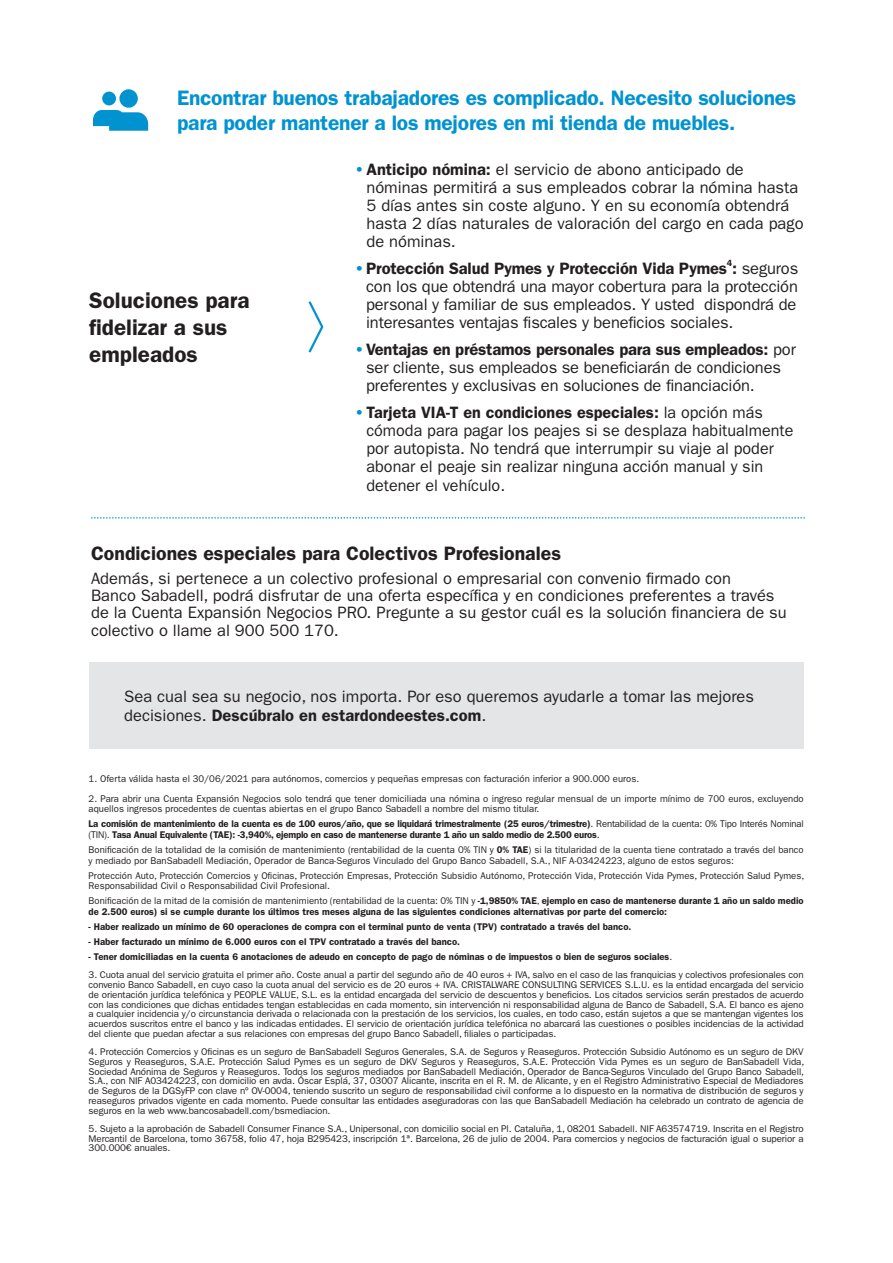
<style>
.page{position:relative;width:893px;height:1263px;background:#fff}
.page>*{position:absolute;margin:0;border:0;box-sizing:border-box;transform-origin:0 0}
.t1{font:600 22.5px/27px "ITC Franklin Gothic Std";color:#231f20}
.t2{font:600 21px/25.2px "ITC Franklin Gothic Std";letter-spacing:-.01em;color:#0093d0}
.t3{font:600 19.5px "ITC Franklin Gothic Std";color:#231f20}
.t4{font:16.5px/18.1px "ITC Franklin Gothic Std";color:#231f20}
.t5{font:600 16.5px "ITC Franklin Gothic Std";letter-spacing:-.01em;color:#231f20}
.t6{font:9.75px/9.8px "ITC Franklin Gothic Std";color:#231f20}
.t7{font:600 9.75px/10.6px "ITC Franklin Gothic Std";color:#231f20}
.t8{font:600 9.75px/10.6px "ITC Franklin Gothic Std";letter-spacing:-.02em;color:#231f20}
.t9{font:600 9px "ITC Franklin Gothic Std";color:#231f20}
.s1{font-weight:600;color:#0093d0}
.s2{font-weight:600}
.s3{color:#0093d0}
.s4{font-weight:400}
</style>
<div class="page">
<svg style="left:93px;top:89px;width:55px;height:42px"></svg>
<svg style="left:308px;top:301px;width:15px;height:52px"></svg>
<svg style="left:91px;top:517px;width:714px;height:2px"></svg>
<div style="left:89px;top:662px;width:715px;height:87px;background:#e4e5e7"></div>
<h2 class="t2" style="left:177px;top:85px;width:621px">Encontrar buenos trabajadores es complicado. Necesito soluciones para poder mantener a los mejores en mi tienda de muebles.</h2>
<h1 class="t1" style="left:89px;top:286px;width:162px">Soluciones para fidelizar a sus empleados</h1>
<h3 class="t4" style="left:366px;top:160px;width:439px;text-indent:-12px"><span class="s1">•</span> <span class="s2">Anticipo nómina:</span> el servicio de abono anticipado de nóminas permitirá a sus empleados cobrar la nómina hasta 5 días antes sin coste alguno. Y en su economía obtendrá hasta 2 días naturales de valoración del cargo en cada pago de nóminas.</h3>
<h3 class="t5" style="left:354px;top:258px;width:445px"><span class="s3">•</span> Protección Salud Pymes y Protección Vida Pymes : <span class="s4">seguros</span></h3>
<p class="t9" style="left:727px;top:258px;width:7px">4</p>
<h3 class="t4" style="left:366px;top:277px;width:433px;text-align:justify">con los que obtendrá una mayor cobertura para la protección personal y familiar de sus empleados. Y usted dispondrá de interesantes ventajas fiscales y beneficios sociales.</h3>
<h3 class="t4" style="left:366px;top:340px;width:431px;text-indent:-12px"><span class="s1">•</span> <span class="s2">Ventajas en préstamos personales para sus empleados:</span> por ser cliente, sus empleados se beneficiarán de condiciones preferentes y exclusivas en soluciones de financiación.</h3>
<p class="t4" style="left:366px;top:403px;width:428px;text-indent:-12px"><span class="s1">•</span> <span class="s2">Tarjeta VIA-T en condiciones especiales:</span> la opción más cómoda para pagar los peajes si se desplaza habitualmente por autopista. No tendrá que interrumpir su viaje al poder abonar el peaje sin realizar ninguna acción manual y sin detener el vehículo.</p>
<h3 class="t3" style="left:91px;top:541px;width:471px">Condiciones especiales para Colectivos Profesionales</h3>
<p class="t4" style="left:91px;top:569px;width:697px;line-height:17.5px">Además, si pertenece a un colectivo profesional o empresarial con convenio firmado con<br>Banco Sabadell, podrá disfrutar de una oferta específica y en condiciones preferentes a través de la Cuenta Expansión Negocios PRO. Pregunte a su gestor cuál es la solución financiera de su colectivo o llame al 900 500 170.</p>
<h3 class="t4" style="left:124px;top:686px;width:631px;line-height:19.8px">Sea cual sea su negocio, nos importa. Por eso queremos ayudarle a tomar las mejores decisiones. <span class="s2">Descúbralo en estardondeestes.com</span>.</h3>
<p class="t6" style="left:89px;top:774px;width:552px">1. Oferta válida hasta el 30/06/2021 para autónomos, comercios y pequeñas empresas con facturación inferior a 900.000 euros.</p>
<p class="t6" style="left:89px;top:793px;width:717px;line-height:10.6px">2. Para abrir una Cuenta Expansión Negocios solo tendrá que tener domiciliada una nómina o ingreso regular mensual de un importe mínimo de 700 euros, excluyendo aquellos ingresos procedentes de cuentas abiertas en el grupo Banco Sabadell a nombre del mismo titular.</p>
<p class="t8" style="left:89px;top:818px;width:717px">La comisión de mantenimiento de la cuenta es de 100 euros/año, que se liquidará trimestralmente (25 euros/trimestre)<span class="s4">. Rentabilidad de la cuenta: 0% Tipo Interés Nominal (TIN).</span> Tasa Anual Equivalente (TAE): -3,940%, ejemplo en caso de mantenerse durante 1 año un saldo medio de 2.500 euros<span class="s4">.</span></p>
<p class="t6" style="left:89px;top:844px;width:717px;line-height:10.6px">Bonificación de la totalidad de la comisión de mantenimiento (rentabilidad de la cuenta 0% TIN y <span class="s2">0% TAE</span>) si la titularidad de la cuenta tiene contratado a través del banco y mediado por BanSabadell Mediación, Operador de Banca-Seguros Vinculado del Grupo Banco Sabadell, S.A., NIF A-03424223, alguno de estos seguros:</p>
<p class="t6" style="left:89px;top:870px;width:717px;line-height:10.6px">Protección Auto, Protección Comercios y Oficinas, Protección Empresas, Protección Subsidio Autónomo, Protección Vida, Protección Vida Pymes, Protección Salud Pymes,<br>Responsabilidad Civil o Responsabilidad Civil Profesional.</p>
<p class="t7" style="left:89px;top:896px;width:716px"><span class="s4">Bonificación de la mitad de la comisión de mantenimiento (rentabilidad de la cuenta: 0% TIN y</span> -1,9850% TAE<span class="s4">,</span> ejemplo en caso de mantenerse durante 1 año un saldo medio de 2.500 euros) si se cumple durante los últimos tres meses alguna de las siguientes condiciones alternativas por parte del comercio:</p>
<p class="t7" style="left:89px;top:921px;width:544px">- Haber realizado un mínimo de 60 operaciones de compra con el terminal punto de venta (TPV) contratado a través del banco.</p>
<p class="t7" style="left:89px;top:936px;width:373px">- Haber facturado un mínimo de 6.000 euros con el TPV contratado a través del banco.</p>
<p class="t7" style="left:89px;top:951px;width:585px">- Tener domiciliadas en la cuenta 6 anotaciones de adeudo en concepto de pago de nóminas o de impuestos o bien de seguros sociales<span class="s4">.</span></p>
<p class="t6" style="left:89px;top:970px;width:717px;text-align:justify">3. Cuota anual del servicio gratuita el primer año. Coste anual a partir del segundo año de 40 euros + IVA, salvo en el caso de las franquicias y colectivos profesionales con convenio Banco Sabadell, en cuyo caso la cuota anual del servicio es de 20 euros + IVA. CRISTALWARE CONSULTING SERVICES S.L.U. es la entidad encargada del servicio de orientación jurídica telefónica y PEOPLE VALUE, S.L. es la entidad encargada del servicio de descuentos y beneficios. Los citados servicios serán prestados de acuerdo con las condiciones que dichas entidades tengan establecidas en cada momento, sin intervención ni responsabilidad alguna de Banco de Sabadell, S.A. El banco es ajeno a cualquier incidencia y/o circunstancia derivada o relacionada con la prestación de los servicios, los cuales, en todo caso, están sujetos a que se mantengan vigentes los acuerdos suscritos entre el banco y las indicadas entidades. El servicio de orientación jurídica telefónica no abarcará las cuestiones o posibles incidencias de la actividad del cliente que puedan afectar a sus relaciones con empresas del grupo Banco Sabadell, filiales o participadas.</p>
<p class="t6" style="left:89px;top:1047px;width:717px;text-align:justify">4. Protección Comercios y Oficinas es un seguro de BanSabadell Seguros Generales, S.A. de Seguros y Reaseguros. Protección Subsidio Autónomo es un seguro de DKV Seguros y Reaseguros, S.A.E. Protección Salud Pymes es un seguro de DKV Seguros y Reaseguros, S.A.E. Protección Vida Pymes es un seguro de BanSabadell Vida, Sociedad Anónima de Seguros y Reaseguros. Todos los seguros mediados por BanSabadell Mediación, Operador de Banca-Seguros Vinculado del Grupo Banco Sabadell, S.A., con NIF A03424223, con domicilio en avda. Óscar Esplá, 37, 03007 Alicante, inscrita en el R. M. de Alicante, y en el Registro Administrativo Especial de Mediadores de Seguros de la DGSyFP con clave nº OV-0004, teniendo suscrito un seguro de responsabilidad civil conforme a lo dispuesto en la normativa de distribución de seguros y reaseguros privados vigente en cada momento. Puede consultar las entidades aseguradoras con las que BanSabadell Mediación ha celebrado un contrato de agencia de seguros en la web www.bancosabadell.com/bsmediacion.</p>
<p class="t6" style="left:89px;top:1124px;width:717px;text-align:justify">5. Sujeto a la aprobación de Sabadell Consumer Finance S.A., Unipersonal, con domicilio social en Pl. Cataluña, 1, 08201 Sabadell. NIF A63574719. Inscrita en el Registro Mercantil de Barcelona, tomo 36758, folio 47, hoja B295423, inscripción 1ª. Barcelona, 26 de julio de 2004. Para comercios y negocios de facturación igual o superior a 300.000€ anuales.</p>
</div>
